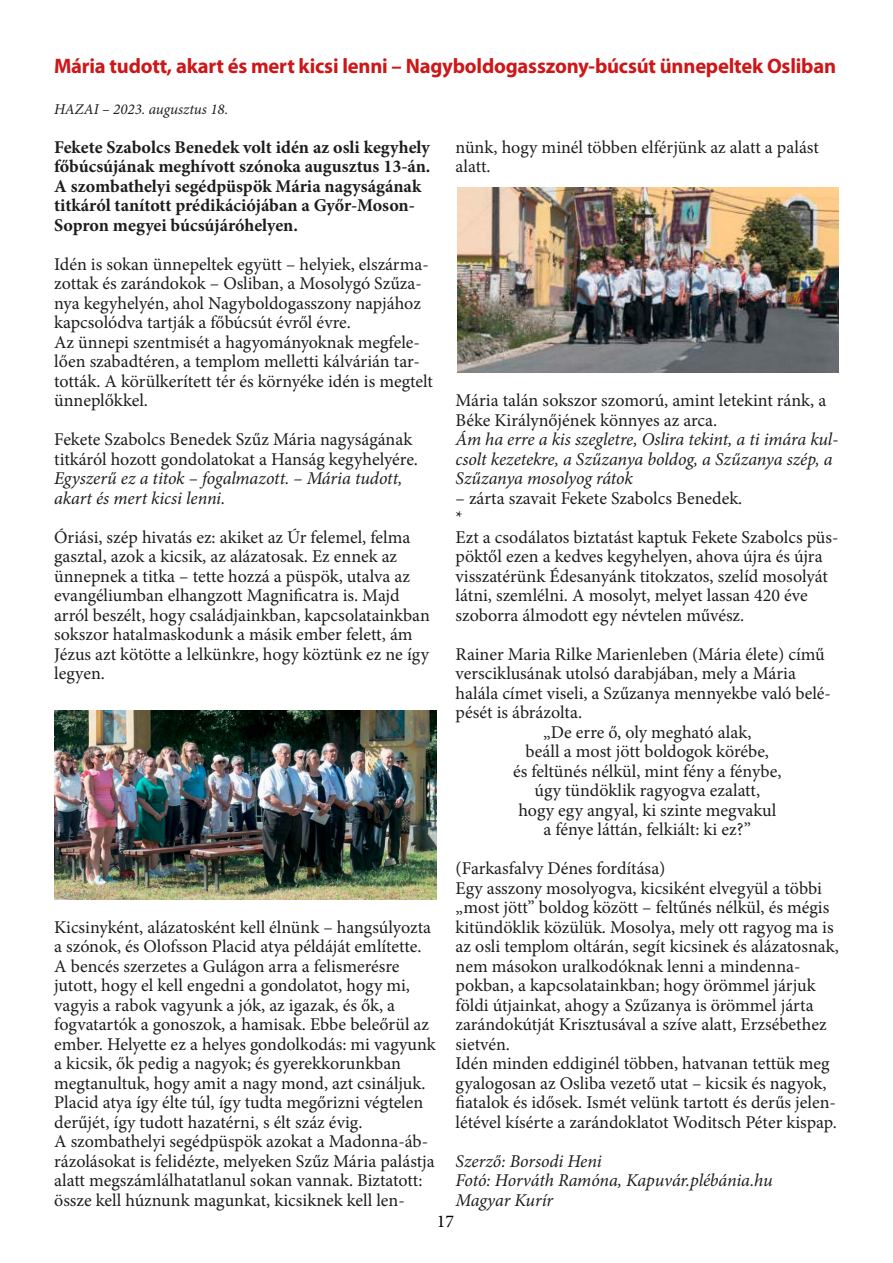
<style>
.page{position:relative;width:893px;height:1263px;background:#fff}
.page>*{position:absolute;margin:0;border:0;box-sizing:border-box;transform-origin:0 0}
.t1{font:700 21px "Myriad Pro";letter-spacing:-.01em;color:#cd1719}
.t2{font:18px/19.5px "Minion Pro";color:#1d1d1d}
.t3{font:italic 18px/19.5px "Minion Pro";letter-spacing:-.01em;color:#1d1d1d}
.t4{font:700 18px/19.5px "Minion Pro";color:#1d1d1d}
.t5{font:18px "Minion Pro";color:#000}
.t6{font:italic 15px "Minion Pro";color:#1d1d1d}
</style>
<div class="page">
<img style="left:55px;top:710px;width:382px;height:189px">
<img style="left:457px;top:188px;width:382px;height:185px">
<p class="t1" style="left:54px;top:52px;width:783px">Mária tudott, akart és mert kicsi lenni – Nagyboldogasszony-búcsút ünnepeltek Osliban</p>
<p class="t6" style="left:54px;top:99px;width:176px">HAZAI – 2023. augusztus 18.</p>
<p class="t4" style="left:54px;top:137px;width:378px">Fekete Szabolcs Benedek volt idén az osli kegyhely főbúcsújának meghívott szónoka augusztus 13-án.<br>A szombathelyi segédpüspök Mária nagyságának titkáról tanított prédikációjában a Győr-Moson-Sopron megyei búcsújáróhelyen.</p>
<p class="t2" style="left:54px;top:254px;width:380px">Idén is sokan ünnepeltek együtt – helyiek, elszárma&shy;zottak és zarándokok – Osliban, a Mosolygó Szűza&shy;nya kegyhelyén, ahol Nagyboldogasszony napjához kapcsolódva tartják a főbúcsút évről évre.<br>Az ünnepi szentmisét a hagyományoknak megfele&shy;lően szabadtéren, a templom melletti kálvárián tar&shy;tották. A körülkerített tér és környéke idén is megtelt ünneplőkkel.</p>
<p class="t2" style="left:54px;top:430px;width:365px">Fekete Szabolcs Benedek Szűz Mária nagyságának titkáról hozott gondolatokat a Hanság kegyhelyére.</p>
<p class="t3" style="left:54px;top:469px;width:350px">Egyszerű ez a titok – fogalmazott. – Mária tudott, akart és mert kicsi lenni.</p>
<p class="t2" style="left:54px;top:527px;width:377px">Óriási, szép hivatás ez: akiket az Úr felemel, felma gasztal, azok a kicsik, az alázatosak. Ez ennek az ünnepnek a titka – tette hozzá a püspök, utalva az evangéliumban elhangzott Magnificatra is. Majd arról beszélt, hogy családjainkban, kapcsolatainkban sokszor hatalmaskodunk a másik ember felett, ám Jézus azt kötötte a lelkünkre, hogy köztünk ez ne így legyen.</p>
<p class="t2" style="left:456px;top:137px;width:365px">nünk, hogy minél többen elférjünk az alatt a palást alatt.</p>
<p class="t2" style="left:456px;top:391px;width:372px">Mária talán sokszor szomorú, amint letekint ránk, a<br>Béke Királynőjének könnyes az arca.</p>
<p class="t3" style="left:456px;top:430px;width:384px">Ám ha erre a kis szegletre, Oslira tekint, a ti imára kul&shy;csolt kezetekre, a Szűzanya boldog, a Szűzanya szép, a<br>Szűzanya mosolyog rátok</p>
<p class="t2" style="left:456px;top:488px;width:384px">– zárta szavait Fekete Szabolcs Benedek.<br>*<br>Ezt a csodálatos biztatást kaptuk Fekete Szabolcs püs&shy;pöktől ezen a kedves kegyhelyen, ahova újra és újra visszatérünk Édesanyánk titokzatos, szelíd mosolyát látni, szemlélni. A mosolyt, melyet lassan 420 éve szoborra álmodott egy névtelen művész.</p>
<p class="t2" style="left:456px;top:644px;width:371px">Rainer Maria Rilke Marienleben (Mária élete) című</p>
<p class="t2" style="left:456px;top:664px;width:342px">versciklusának utolsó darabjában, mely a Mária</p>
<p class="t2" style="left:456px;top:683px;width:377px">halála címet viseli, a Szűzanya mennyekbe való belé-</p>
<p class="t2" style="left:456px;top:703px;width:128px">pését is ábrázolta.</p>
<p class="t2" style="left:543px;top:722px;width:210px">„De erre ő, oly megható alak,</p>
<p class="t2" style="left:525px;top:742px;width:245px">beáll a most jött boldogok körébe,</p>
<p class="t2" style="left:513px;top:761px;width:270px">és feltünés nélkül, mint fény a fénybe,</p>
<p class="t2" style="left:534px;top:781px;width:227px">úgy tündöklik ragyogva ezalatt,</p>
<p class="t2" style="left:518px;top:800px;width:259px">hogy egy angyal, ki szinte megvakul</p>
<p class="t2" style="left:543px;top:820px;width:209px">a fénye láttán, felkiált: ki ez?”</p>
<p class="t2" style="left:456px;top:859px;width:385px">(Farkasfalvy Dénes fordítása)<br>Egy asszony mosolyogva, kicsiként elvegyül a többi „most jött” boldog között – feltűnés nélkül, és mégis kitündöklik közülük. Mosolya, mely ott ragyog ma is az osli templom oltárán, segít kicsinek és alázatosnak, nem másokon uralkodóknak lenni a mindenna&shy;pokban, a kapcsolatainkban; hogy örömmel járjuk földi útjainkat, ahogy a Szűzanya is örömmel járta zarándokútját Krisztusával a szíve alatt, Erzsébethez sietvén.<br>Idén minden eddiginél többen, hatvanan tettük meg gyalogosan az Osliba vezető utat – kicsik és nagyok, fiatalok és idősek. Ismét velünk tartott és derűs jelen&shy;létével kísérte a zarándoklatot Woditsch Péter kispap.</p>
<p class="t3" style="left:456px;top:1151px;width:319px">Szerző: Borsodi Heni<br>Fotó: Horváth Ramóna, Kapuvár.plébánia.hu<br>Magyar Kurír</p>
<p class="t2" style="left:54px;top:917px;width:383px">Kicsinyként, alázatosként kell élnünk – hangsúlyozta a szónok, és Olofsson Placid atya példáját említette.<br>A bencés szerzetes a Gulágon arra a felismerésre jutott, hogy el kell engedni a gondolatot, hogy mi, vagyis a rabok vagyunk a jók, az igazak, és ők, a fogvatartók a gonoszok, a hamisak. Ebbe beleőrül az ember. Helyette ez a helyes gondolkodás: mi vagyunk a kicsik, ők pedig a nagyok; és gyerekkorunkban megtanultuk, hogy amit a nagy mond, azt csináljuk.<br>Placid atya így élte túl, így tudta megőrizni végtelen derűjét, így tudott hazatérni, s élt száz évig.<br>A szombathelyi segédpüspök azokat a Madonna-áb&shy;rázolásokat is felidézte, melyeken Szűz Mária palástja alatt megszámlálhatatlanul sokan vannak. Biztatott: össze kell húznunk magunkat, kicsiknek kell len-</p>
<p class="t5" style="left:437px;top:1209px;width:19px">17</p>
</div>
